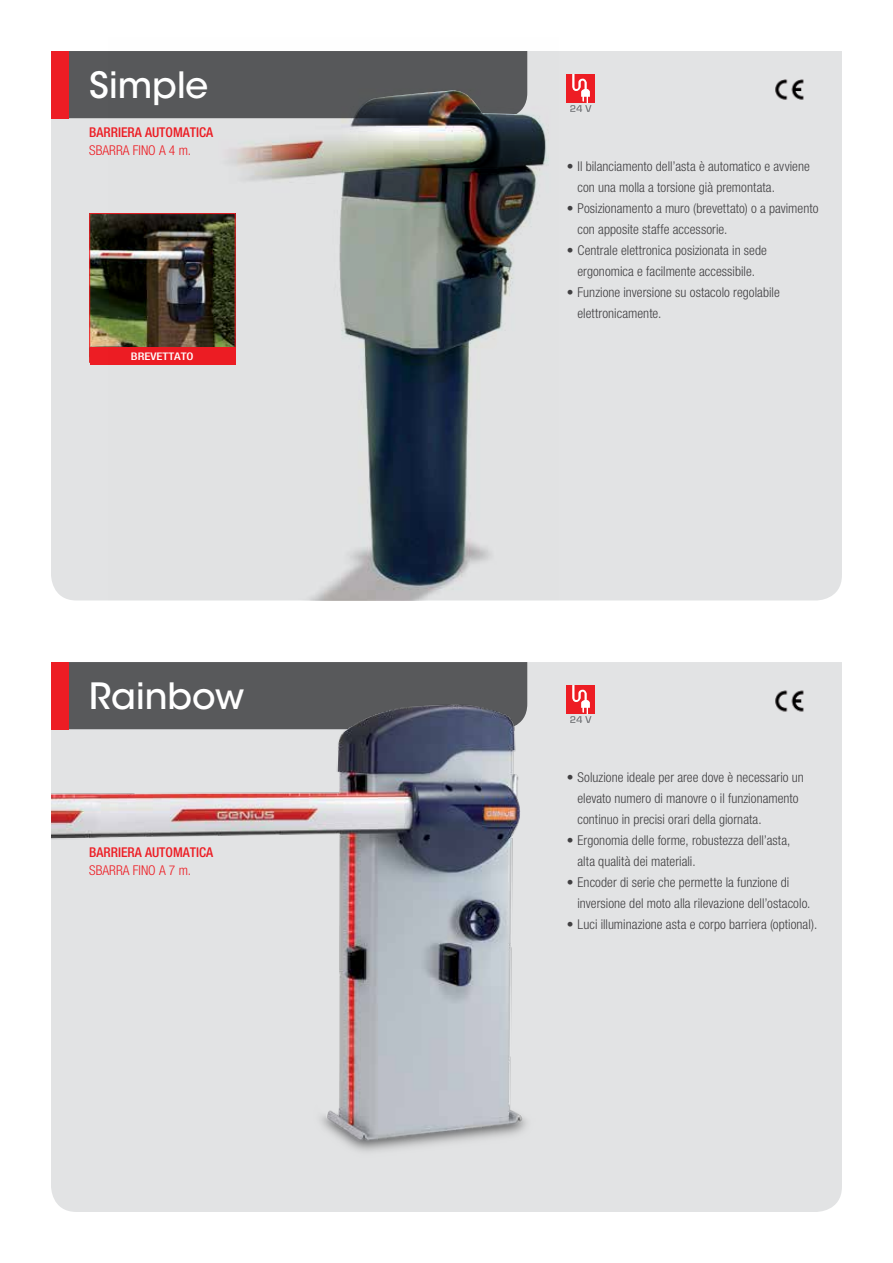
<style>
.page{position:relative;width:893px;height:1263px;background:#fff}
.page>*{position:absolute;margin:0;border:0;box-sizing:border-box;transform-origin:0 0}
.t1{font:500 36px "ITC Avant Garde Std";color:#fff}
.t2{font:300 condensed 13.5px/21px "Helvetica Neue LT Std";letter-spacing:.005em;color:#414042}
.t3{font:500 condensed 13.5px "Helvetica Neue LT Std";color:#ed1d24}
.t4{font:300 condensed 13.5px "Helvetica Neue LT Std";color:#ed1d24}
.t5{font:500 condensed 10.5px "Helvetica Neue LT Std";color:#fff;scale:1.2 1}
</style>
<div class="page">
<div style="left:51px;top:662px;width:791px;height:550px;background:#e2e3e4"></div>
<div style="left:51px;top:51px;width:791px;height:549px;background:#e2e3e4"></div>
<img style="left:773px;top:688px;width:38px;height:27px">
<div style="left:69px;top:51px;width:39px;height:67px;background:#58595b"></div>
<div style="left:51px;top:51px;width:18px;height:67px;background:#ed1d24"></div>
<img style="left:773px;top:77px;width:38px;height:27px">
<div style="left:567px;top:685px;width:28px;height:29px;background:#ed1d24"></div>
<svg style="left:570px;top:685px;width:21px;height:38px"></svg>
<div style="left:567px;top:75px;width:28px;height:28px;background:#ed1d24"></div>
<svg style="left:570px;top:74px;width:21px;height:38px"></svg>
<img style="left:91px;top:215px;width:17px;height:133px">
<div style="left:90px;top:348px;width:146px;height:17px;background:#ed1d24"></div>
<img style="left:51px;top:662px;width:508px;height:504px">
<img style="left:108px;top:51px;width:451px;height:549px">
<h1 class="t1" style="left:89px;top:62px;width:121px">Simple</h1>
<p class="t3" style="left:89px;top:124px;width:15px">BARRI</p>
<p class="t3" style="left:121px;top:124px;width:60px">ERA AUTOMATICA</p>
<p class="t4" style="left:89px;top:143px;width:103px">SBARRA FINO A 4 m.</p>
<p class="t5" style="left:131px;top:350px;width:53px">BREVETTATO</p>
<h1 class="t1" style="left:89px;top:673px;width:156px">Rainbow</h1>
<p class="t3" style="left:89px;top:844px;width:15px">BARRI</p>
<p class="t3" style="left:121px;top:844px;width:60px">ERA AUTOMATICA</p>
<p class="t4" style="left:89px;top:862px;width:103px">SBARRA FINO A 7 m.</p>
<p class="t2" style="left:577px;top:156px;width:234px;text-indent:-11px">• Il bilanciamento dell’asta è automatico e avviene con una molla a torsione già premontata.</p>
<p class="t2" style="left:577px;top:198px;width:242px;text-indent:-11px">• Posizionamento a muro (brevettato) o a pavimento con apposite staffe accessorie.</p>
<p class="t2" style="left:567px;top:240px;width:201px;text-align:center">• Centrale elettronica posizionata in sede ergonomica e facilmente accessibile.</p>
<p class="t2" style="left:577px;top:282px;width:204px;text-indent:-11px">• Funzione inversione su ostacolo regolabile elettronicamente.</p>
<p class="t2" style="left:577px;top:767px;width:228px;text-indent:-11px">• Soluzione ideale per aree dove è necessario un elevato numero di manovre o il funzionamento continuo in precisi orari della giornata.</p>
<p class="t2" style="left:577px;top:830px;width:215px;text-indent:-11px">• Ergonomia delle forme, robustezza dell’asta, alta qualità dei materiali.</p>
<p class="t2" style="left:577px;top:872px;width:235px;text-indent:-11px">• Encoder di serie che permette la funzione di inversione del moto alla rilevazione dell’ostacolo.</p>
<p class="t2" style="left:567px;top:914px;width:252px">• Luci illuminazione asta e corpo barriera (optional).</p>
</div>
